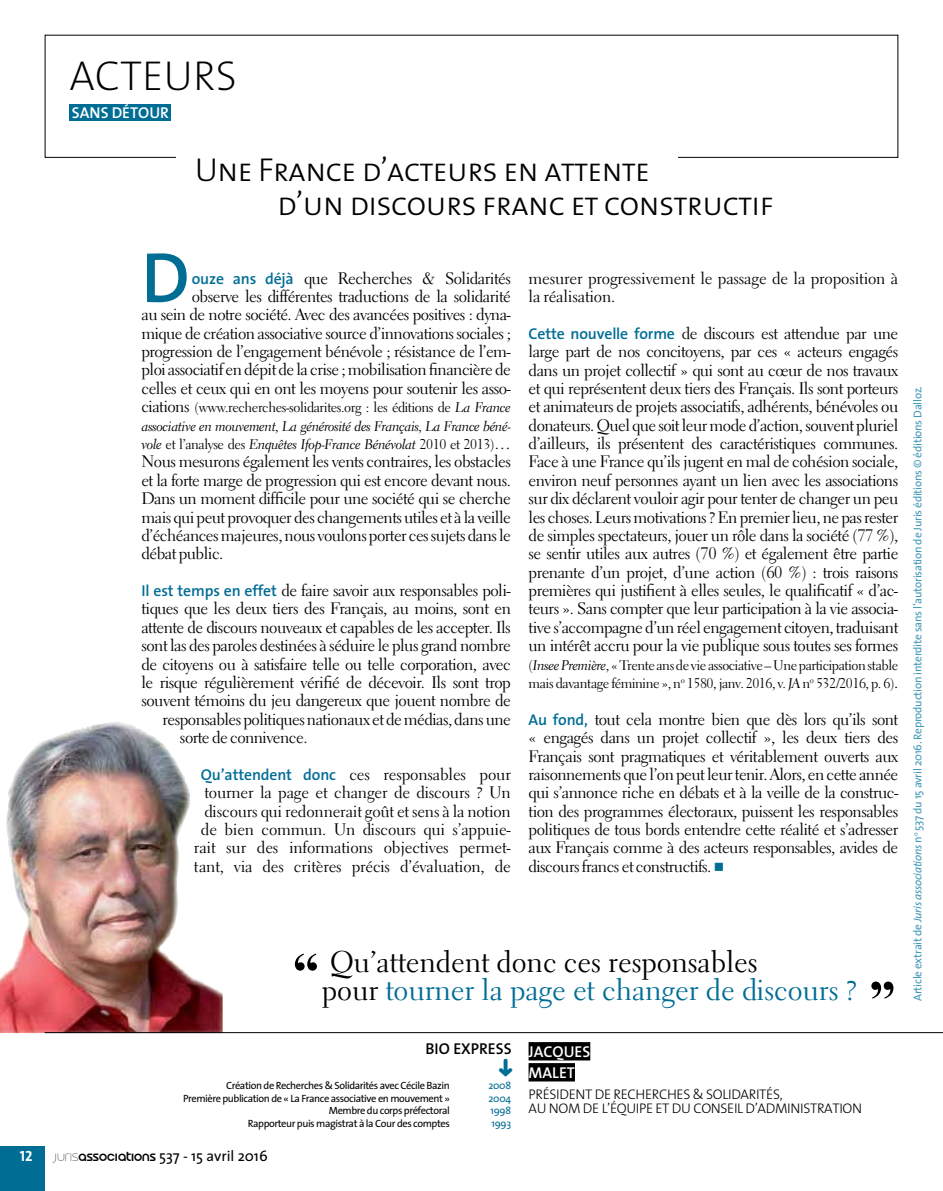
<style>
.page{position:relative;width:943px;height:1191px;background:#fff}
.page>*{position:absolute;margin:0;border:0;box-sizing:border-box;transform-origin:0 0}
.t1{font:600 71.58px "The Sans";color:#006d95}
.t2{font:42px "The Sans Extra Light Caps";color:#000}
.t3{font:33.25px/33.2px "The Sans Light Caps";letter-spacing:-.03em;color:#000}
.t4{font:29.75px/28px "Electra LT Std";letter-spacing:-.005em;color:#000}
.t5{font:16.62px/18.4px "Electra LT Std";letter-spacing:-.03em;color:#000;text-align:justify}
.t6{font:16.62px/18.4px "Electra LT Std";letter-spacing:-.01em;color:#000;text-align:right}
.t7{font:600 15.75px/21px "The Sans";color:#fff}
.t8{font:600 15.75px "The Sans";color:#000}
.t9{font:14.88px "The Sans";color:#000}
.t10{font:14.88px "The Sans Bold Caps";color:#fff}
.t11{font:14px/18.4px "Electra LT Std";letter-spacing:-.03em;color:#000}
.t12{font:14px/18.4px "Electra LT Std Cursive";letter-spacing:-.03em;color:#000}
.t13{font:300 14px/14px "The Sans";letter-spacing:-.025em;color:#000}
.t14{font:11.38px "The Sans";letter-spacing:-.025em;color:#4298b9}
.t15{font:10.5px "The Sans";letter-spacing:-.04em;color:#000}
.t16{font:10.5px "The Sans";letter-spacing:-.03em;color:#006d95}
.s1{font-family:"The Sans";font-weight:600;font-size:15.75px;color:#006d95}
.s2{font-size:16.62px}
.s3{font-family:"Electra LT Std Cursive"}
.s4{font-family:"Electra LT Std"}
.s5{font-family:"Electra LT Std";font-size:16.62px}
.s6{color:#006d95}
.s7{font-family:"Times New Roman";font-weight:700;font-size:52.5px}
.s8{font-family:"Spruce";font-weight:300}
.s9{font-family:"Spruce";font-weight:500}
.s10{font-style:italic}
</style>
<div class="page">
<div style="left:0;top:1146px;width:45px;height:45px;background:#006d95"></div>
<div style="left:69px;top:104px;width:102px;height:17px;background:#006d95"></div>
<img style="left:0;top:722px;width:223px;height:311px">
<div style="left:528px;top:1042px;width:62px;height:18px;background:#000"></div>
<div style="left:528px;top:1063px;width:47px;height:18px;background:#000"></div>
<hr style="left:45px;top:1032px;width:898px;height:1px;background:#000">
<p class="t10" style="left:20px;top:1143px;width:14px">12</p>
<h2 class="t2" style="left:69px;top:42px;width:169px">ACTEURS</h2>
<p class="t7" style="left:72px;top:102px;width:98px">Sans détour</p>
<h3 class="t3" style="left:277px;top:152px;width:498px;text-indent:-82px">Une France d’acteurs en attente<br>d’un discours franc et constructif</h3>
<h1 class="t1" style="left:141px;top:218px;width:50px">D</h1>
<p class="t5" style="left:141px;top:269px;width:371px;text-align:right"><span class="s1">ouze ans déjà</span> que Recherches &amp; Solidarités observe les différentes traductions de la solidarité<br>au sein de notre société. Avec des avancées positives : dyna&shy;mique de création associative source d’innovations sociales ; progression de l’engagement bénévole ; résistance de l’em&shy;ploi associatif en dépit de la crise ; mobilisation financière de celles et ceux qui en ont les moyens pour soutenir les asso-</p>
<p class="t11" style="left:141px;top:398px;width:371px"><span class="s2">ciations</span> (www.recherches-solidarites.org : les éditions de <span class="s3">La France</span></p>
<p class="t12" style="left:141px;top:417px;width:371px">associative en mouvement, La générosité des Français, La France béné&shy;vole <span class="s4">et l’analyse des</span> Enquêtes Ifop-France Bénévolat <span class="s4">2010 et 2013)</span><span class="s5">…</span></p>
<p class="t5" style="left:141px;top:452px;width:371px">Nous mesurons également les vents contraires, les obstacles et la forte marge de progression qui est encore devant nous.<br>Dans un moment difficile pour une société qui se cherche mais qui peut provoquer des changements utiles et à la veille d’échéances majeures, nous voulons porter ces sujets dans le débat public.</p>
<p class="t5" style="left:141px;top:581px;width:371px"><span class="s1">Il est temps en effet</span> de faire savoir aux responsables poli-</p>
<p class="t5" style="left:141px;top:599px;width:371px">tiques que les deux tiers des Français, au moins, sont en</p>
<p class="t5" style="left:141px;top:618px;width:371px">attente de discours nouveaux et capables de les accepter. Ils</p>
<p class="t5" style="left:141px;top:636px;width:371px">sont las des paroles destinées à séduire le plus grand nombre</p>
<p class="t5" style="left:141px;top:655px;width:371px">de citoyens ou à satisfaire telle ou telle corporation, avec</p>
<p class="t5" style="left:141px;top:673px;width:371px">le risque régulièrement vérifié de décevoir. Ils sont trop</p>
<p class="t5" style="left:141px;top:691px;width:371px">souvent témoins du jeu dangereux que jouent nombre de</p>
<p class="t5" style="left:162px;top:710px;width:350px">responsables politiques nationaux et de médias, dans une</p>
<p class="t5" style="left:180px;top:728px;width:129px">sorte de connivence.</p>
<p class="t6" style="left:194px;top:765px;width:318px"><span class="s1">Qu’attendent donc</span> ces responsables pour tourner la page et changer de discours ? Un discours qui redonnerait goût et sens à la notion de bien commun. Un discours qui s’appuie&shy;rait sur des informations objectives permet&shy;tant, via des critères précis d’évaluation, de</p>
<p class="t6" style="left:528px;top:269px;width:371px;text-align:left">mesurer progressivement le passage de la proposition à la réalisation.</p>
<p class="t5" style="left:528px;top:324px;width:371px"><span class="s1">Cette nouvelle forme</span> de discours est attendue par une large part de nos concitoyens, par ces « acteurs engagés dans un projet collectif » qui sont au cœur de nos travaux et qui représentent deux tiers des Français. Ils sont porteurs et animateurs de projets associatifs, adhérents, bénévoles ou donateurs. Quel que soit leur mode d’action, souvent pluriel d’ailleurs, ils présentent des caractéristiques communes.<br>Face à une France qu’ils jugent en mal de cohésion sociale, environ neuf personnes ayant un lien avec les associations sur dix déclarent vouloir agir pour tenter de changer un peu les choses. Leurs motivations ? En premier lieu, ne pas rester de simples spectateurs, jouer un rôle dans la société (77 %), se sentir utiles aux autres (70 %) et également être partie prenante d’un projet, d’une action (60 %) : trois raisons premières qui justifient à elles seules, le qualificatif « d’ac&shy;teurs ». Sans compter que leur participation à la vie associa&shy;tive s’accompagne d’un réel engagement citoyen, traduisant un intérêt accru pour la vie publique sous toutes ses formes</p>
<p class="t11" style="left:528px;top:655px;width:371px">(<span class="s3">Insee Première</span>, « Trente ans de vie associative – Une participation stable mais davantage féminine », n<sup>o</sup> 1580, janv. 2016, v. <span class="s3">JA</span> n<sup>o</sup> 532/2016, p. 6)<span class="s2">.</span></p>
<p class="t5" style="left:528px;top:710px;width:371px"><span class="s1">Au fond,</span> tout cela montre bien que dès lors qu’ils sont « engagés dans un projet collectif », les deux tiers des Français sont pragmatiques et véritablement ouverts aux raisonnements que l’on peut leur tenir. Alors, en cette année qui s’annonce riche en débats et à la veille de la construc&shy;tion des programmes électoraux, puissent les responsables politiques de tous bords entendre cette réalité et s’adresser aux Français comme à des acteurs responsables, avides de discours francs et constructifs. <span class="s6">■</span></p>
<h3 class="t4" style="left:322px;top:947px;width:575px;text-indent:-29px"><span class="s7">“</span> Qu’attendent donc ces responsables<br>pour <span class="s6">tourner la page et changer de discours ?</span> <span class="s7">”</span></h3>
<p class="t8" style="left:425px;top:1035px;width:88px">Bio Express</p>
<p class="t15" style="left:226px;top:1077px;width:225px">Création de Recherches &amp; Solidarités avec Cécile Bazin</p>
<p class="t16" style="left:488px;top:1077px;width:24px">2008</p>
<p class="t15" style="left:183px;top:1089px;width:268px">Première publication de « La France associative en mouvement »</p>
<p class="t16" style="left:488px;top:1089px;width:24px">2004</p>
<p class="t15" style="left:329px;top:1102px;width:123px">Membre du corps préfectoral</p>
<p class="t16" style="left:490px;top:1102px;width:22px">1998</p>
<p class="t15" style="left:248px;top:1114px;width:203px">Rapporteur puis magistrat à la Cour des comptes</p>
<p class="t16" style="left:491px;top:1114px;width:21px">1993</p>
<p class="t9" style="left:55px;top:1143px;width:214px"><span class="s8">juris</span><span class="s9">associations</span> 537 - 15 avril 2016</p>
<p class="t7" style="left:528px;top:1040px;width:17px">Jacq</p>
<p class="t7" style="left:528px;top:1040px;width:63px;text-indent:35px">ues<br>Malet</p>
<p class="t13" style="left:528px;top:1086px;width:335px">PRÉSIDENT DE RECHERCHES &amp; SOLIDARITÉS,<br>AU NOM DE L’ÉQUIPE ET DU CONSEIL D’ADMINISTRATION</p>
<p class="t14" style="left:908px;top:1001px;width:616px;rotate:-90deg">Article extrait de <span class="s10">Juris associations</span> n<sup>o</sup> 537 du 15 avril 2016. Reproduction interdite sans l’autorisation de Juris éditions © éditions Dalloz.</p>
</div>
